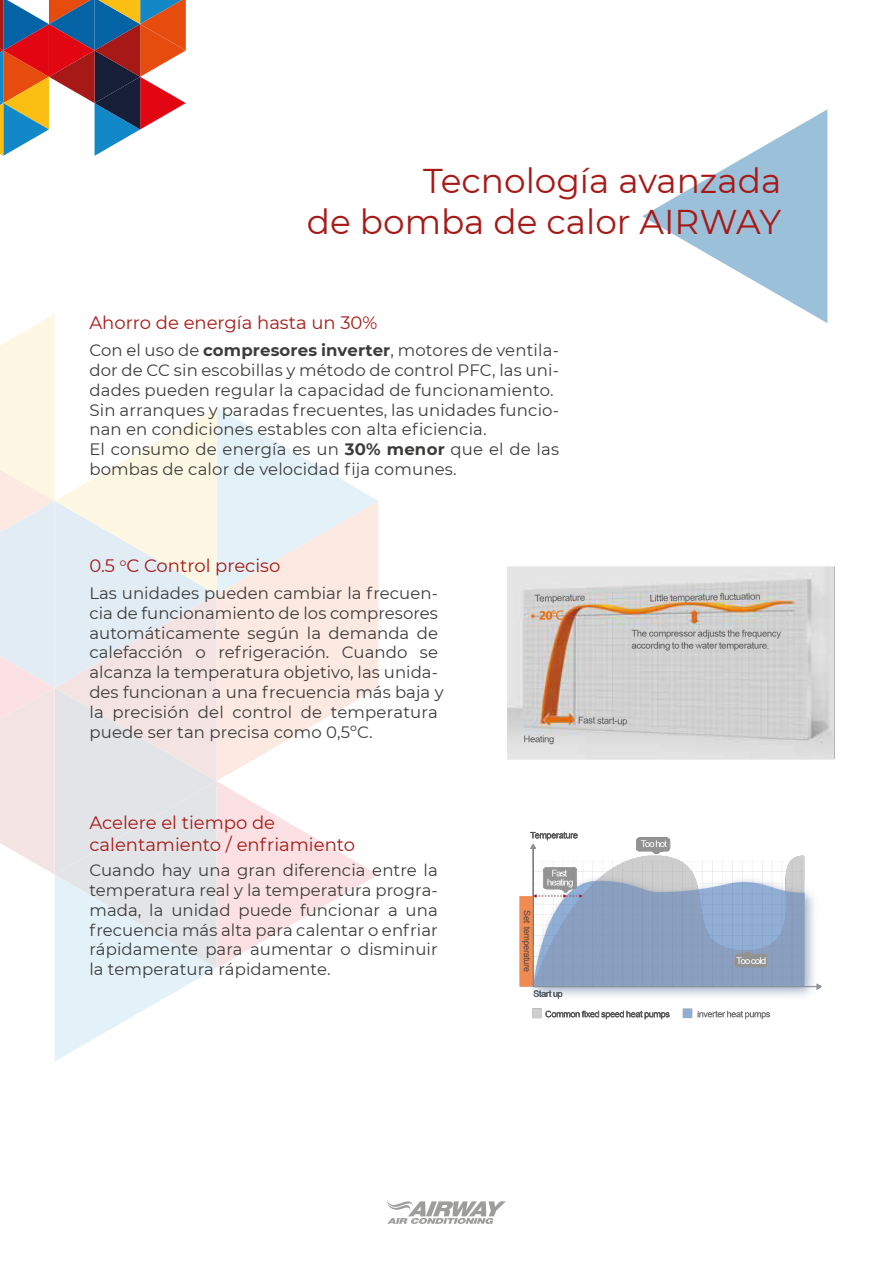
<style>
.page{position:relative;width:893px;height:1263px;background:#fff}
.page>*{position:absolute;margin:0;border:0;box-sizing:border-box;transform-origin:0 0}
.t1{font:34.35px/41.2px "Montserrat";color:#a71916;text-align:right}
.t2{font:18px/21.6px "Montserrat";color:#a71916}
.t3{font:16.5px/19.8px "Montserrat";letter-spacing:.005em;color:#3c3c3b}
.s1{font-weight:700}
</style>
<div class="page">
<svg style="left:0;top:314px;width:378px;height:747px"></svg>
<svg style="left:0;top:0;width:186px;height:156px"></svg>
<svg style="left:387px;top:1200px;width:119px;height:24px"></svg>
<svg style="left:642px;top:109px;width:185px;height:214px"></svg>
<img style="left:507px;top:566px;width:328px;height:194px">
<img style="left:519px;top:831px;width:303px;height:189px">
<div style="left:694px;top:1007px;width:108px;height:19px;background:#fff"></div>
<img style="left:697px;top:1010px;width:74px;height:10px">
<h1 class="t1" style="left:307px;top:159px;width:476px">Tecnología avanzada<br>de bomba de calor AIRWAY</h1>
<p class="t2" style="left:89px;top:311px;width:290px">Ahorro de energía hasta un 30%</p>
<p class="t3" style="left:89px;top:340px;width:471px">Con el uso de <span class="s1">compresores inverter</span>, motores de ventila&shy;dor de CC sin escobillas y método de control PFC, las uni&shy;dades pueden regular la capacidad de funcionamiento.<br>Sin arranques y paradas frecuentes, las unidades funcio&shy;nan en condiciones estables con alta eficiencia.<br>El consumo de energía es un <span class="s1">30% menor</span> que el de las bombas de calor de velocidad fija comunes.</p>
<p class="t2" style="left:89px;top:554px;width:192px">0.5 <sup>o</sup>C Control preciso</p>
<p class="t3" style="left:89px;top:582px;width:356px">Las unidades pueden cambiar la frecuen&shy;cia de funcionamiento de los compresores automáticamente según la demanda de calefacción o refrigeración. Cuando se alcanza la temperatura objetivo, las unida&shy;des funcionan a una frecuencia más baja y la precisión del control de temperatura puede ser tan precisa como 0,5ºC.</p>
<p class="t2" style="left:89px;top:811px;width:267px">Acelere el tiempo de calentamiento / enfriamiento</p>
<p class="t3" style="left:89px;top:860px;width:350px;text-align:justify">Cuando hay una gran diferencia entre la temperatura real y la temperatura progra&shy;mada, la unidad puede funcionar a una frecuencia más alta para calentar o enfriar rápidamente para aumentar o disminuir la temperatura rápidamente.</p>
</div>
